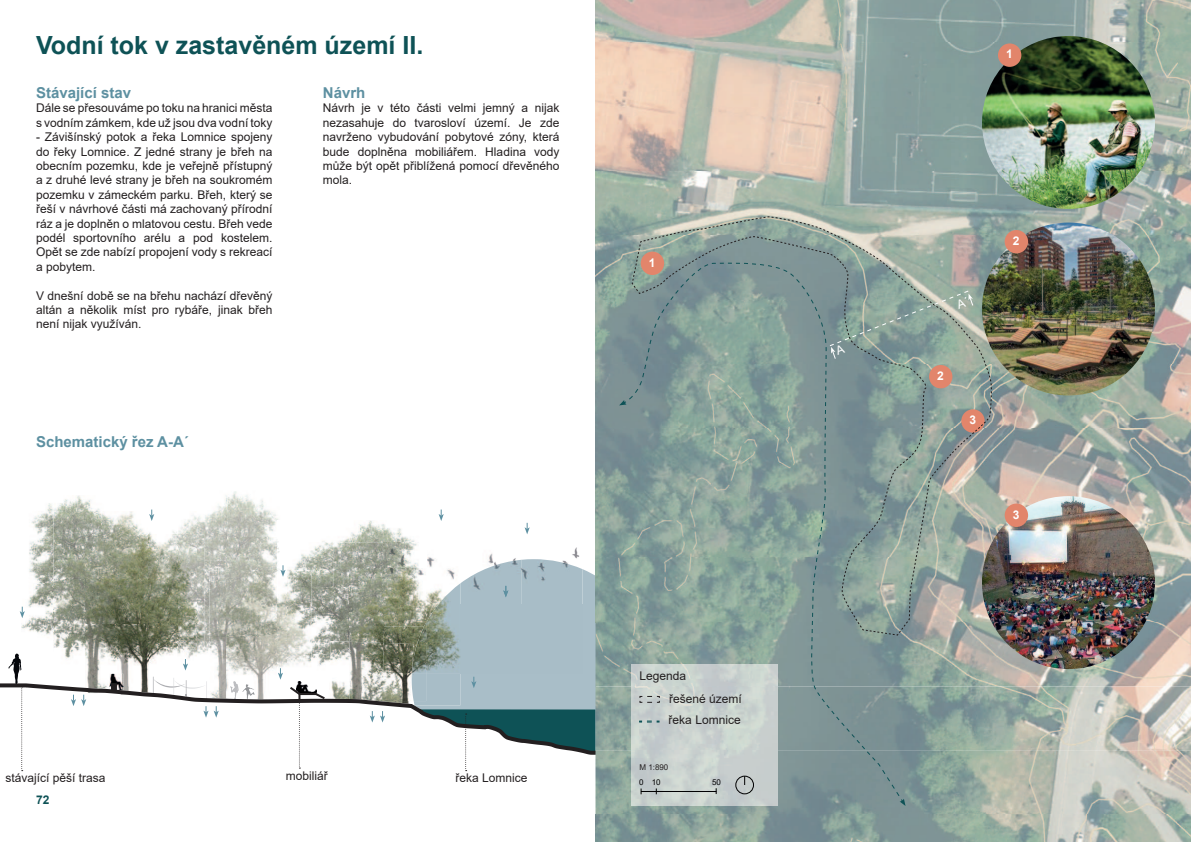
<style>
.page{position:relative;width:1191px;height:842px;background:#fff}
.page>*{position:absolute;margin:0;border:0;box-sizing:border-box;transform-origin:0 0}
.t1{font:700 25px "Arial";color:#0e5256}
.t2{font:700 15px "Arial";color:#5d90a1}
.t3{font:12px/14.4px "Arial";color:#231f20;text-align:justify}
.t4{font:700 12px "Arial";color:#fff}
.t5{font:700 12px "Arial";color:#0e5256}
.t6{font:8px "Arial";color:#231f20}
.t7{font:8px "Arial";color:#000001}
</style>
<div class="page">
<img style="left:322px;top:520px;width:93px;height:22px">
<img style="left:288px;top:542px;width:95px;height:45px">
<img style="left:311px;top:587px;width:38px;height:67px">
<img style="left:311px;top:654px;width:18px;height:12px">
<img style="left:329px;top:641px;width:20px;height:42px">
<img style="left:349px;top:568px;width:21px;height:74px">
<img style="left:349px;top:642px;width:21px;height:41px">
<img style="left:29px;top:503px;width:35px;height:80px">
<img style="left:64px;top:495px;width:69px;height:17px">
<img style="left:21px;top:583px;width:32px;height:52px">
<img style="left:427px;top:553px;width:66px;height:10px">
<img style="left:514px;top:547px;width:66px;height:12px">
<img style="left:460px;top:559px;width:108px;height:4px">
<img style="left:383px;top:542px;width:34px;height:21px">
<img style="left:287px;top:570px;width:24px;height:96px">
<img style="left:53px;top:512px;width:48px;height:68px">
<img style="left:101px;top:512px;width:87px;height:22px">
<img style="left:53px;top:580px;width:32px;height:79px">
<img style="left:85px;top:534px;width:64px;height:149px">
<img style="left:109px;top:674px;width:15px;height:9px">
<img style="left:228px;top:491px;width:51px;height:46px">
<img style="left:188px;top:495px;width:40px;height:66px">
<img style="left:228px;top:537px;width:49px;height:33px">
<img style="left:204px;top:561px;width:24px;height:70px">
<img style="left:204px;top:631px;width:5px;height:22px">
<img style="left:277px;top:520px;width:10px;height:147px">
<img style="left:197px;top:534px;width:7px;height:120px">
<img style="left:226px;top:570px;width:51px;height:65px">
<img style="left:209px;top:570px;width:17px;height:113px">
<img style="left:226px;top:635px;width:21px;height:48px">
<img style="left:149px;top:534px;width:48px;height:115px">
<img style="left:177px;top:649px;width:20px;height:22px">
<img style="left:149px;top:648px;width:28px;height:29px">
<img style="left:230px;top:681px;width:9px;height:2px">
<svg style="left:0;top:683px;width:370px;height:29px"></svg>
<svg style="left:153px;top:677px;width:54px;height:22px"></svg>
<svg style="left:9px;top:653px;width:14px;height:118px"></svg>
<svg style="left:438px;top:509px;width:6px;height:12px"></svg>
<svg style="left:278px;top:668px;width:49px;height:100px"></svg>
<svg style="left:280px;top:565px;width:5px;height:12px"></svg>
<svg style="left:183px;top:659px;width:5px;height:11px"></svg>
<svg style="left:524px;top:523px;width:6px;height:11px"></svg>
<svg style="left:149px;top:509px;width:5px;height:12px"></svg>
<svg style="left:20px;top:607px;width:5px;height:11px"></svg>
<svg style="left:370px;top:563px;width:225px;height:208px"></svg>
<svg style="left:71px;top:695px;width:15px;height:11px"></svg>
<svg style="left:214px;top:706px;width:5px;height:12px"></svg>
<svg style="left:203px;top:706px;width:5px;height:12px"></svg>
<img style="left:595px;top:0;width:595px;height:842px">
<img style="left:982px;top:36px;width:173px;height:173px;border-radius:86px">
<div style="left:998px;top:43px;width:23px;height:24px;background:#e2856b;border-radius:50%"></div>
<img style="left:982px;top:223px;width:173px;height:172px;border-radius:86px">
<div style="left:1004px;top:230px;width:24px;height:23px;background:#e2856b;border-radius:50%"></div>
<img style="left:982px;top:496px;width:173px;height:173px;border-radius:86px">
<div style="left:1004px;top:504px;width:24px;height:23px;background:#e2856b;border-radius:50%"></div>
<img style="left:631px;top:803px;width:146px;height:3px">
<svg style="left:623px;top:685px;width:281px;height:118px;background:#a5b3b2"></svg>
<svg style="left:881px;top:769px;width:24px;height:37px"></svg>
<svg style="left:619px;top:216px;width:373px;height:469px;background:#8ca09a"></svg>
<h1 class="t1" style="left:36px;top:28px;width:389px">Vodní tok v zastavěném území II.</h1>
<p class="t2" style="left:36px;top:82px;width:97px">Stávající stav</p>
<p class="t3" style="left:36px;top:101px;width:238px">Dále se přesouváme po toku na hranici města s vodním zámkem, kde už jsou dva vodní toky</p>
<p class="t3" style="left:36px;top:130px;width:238px">- Závišínský potok a řeka Lomnice spojeny do řeky Lomnice. Z jedné strany je břeh na obecním pozemku, kde je veřejně přístupný a z druhé levé strany je břeh na soukromém pozemku v zámeckém parku. Břeh, který se řeší v návrhové části má zachovaný přírodní ráz a je doplněn o mlatovou cestu. Břeh vede podél sportovního arélu a pod kostelem.<br>Opět se zde nabízí propojení vody s rekreací a pobytem.</p>
<p class="t3" style="left:36px;top:288px;width:238px">V dnešní době se na břehu nachází dřevěný altán a několik míst pro rybáře, jinak břeh není nijak využíván.</p>
<p class="t2" style="left:36px;top:431px;width:154px">Schematický řez A-A´</p>
<p class="t2" style="left:323px;top:82px;width:44px">Návrh</p>
<p class="t3" style="left:323px;top:101px;width:238px">Návrh je v této části velmi jemný a nijak nezasahuje do tvarosloví území. Je zde navrženo vybudování pobytové zóny, která bude doplněna mobiliářem. Hladina vody může být opět přiblížená pomocí dřevěného mola.</p>
<p class="t4" style="left:649px;top:255px;width:8px">1</p>
<p class="t3" style="left:5px;top:771px;width:102px">stávající pěší trasa</p>
<p class="t3" style="left:286px;top:768px;width:43px">mobiliář</p>
<p class="t3" style="left:455px;top:771px;width:74px">řeka Lomnice</p>
<p class="t5" style="left:36px;top:793px;width:15px">72</p>
<p class="t3" style="left:669px;top:665px;width:74px;line-height:23.1px;text-indent:-30px">Legenda<br>řešené území</p>
<p class="t3" style="left:668px;top:713px;width:74px">řeka Lomnice</p>
<p class="t6" style="left:639px;top:762px;width:30px">M 1:890</p>
<p class="t7" style="left:639px;top:780px;width:23px">0 10</p>
<p class="t7" style="left:712px;top:780px;width:10px">50</p>
<p class="t4" style="left:1006px;top:47px;width:8px">1</p>
<p class="t4" style="left:1012px;top:234px;width:8px">2</p>
<p class="t4" style="left:937px;top:369px;width:8px">2</p>
<p class="t4" style="left:969px;top:413px;width:8px">3</p>
<p class="t4" style="left:1012px;top:507px;width:8px">3</p>
</div>
